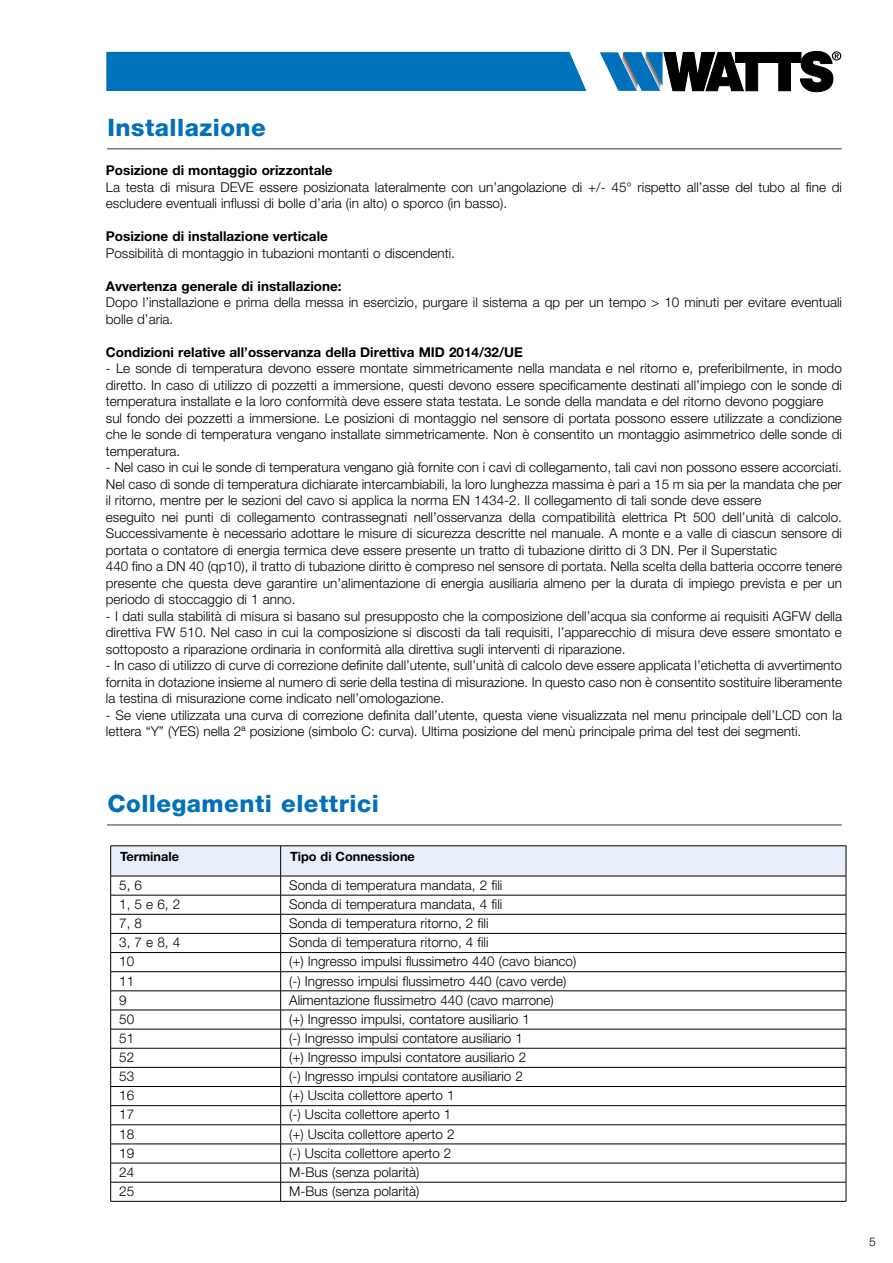
<style>
.page{position:relative;width:893px;height:1263px;background:#fff}
.page>*{position:absolute;margin:0;border:0;box-sizing:border-box;transform-origin:0 0}
.t1{font:800 24px "Helvetica Neue LT Std";letter-spacing:.02em;color:#0070ba}
.t2{font:300 13.5px/16.5px "Helvetica Neue LT Std";color:#000}
.t3{font:700 13.5px "Helvetica Neue LT Std";color:#000}
.t4{font:700 12.75px "Helvetica Neue LT Std";color:#000}
.t5{font:300 12px "Helvetica Neue LT Std";color:#000}
</style>
<div class="page">
<svg style="left:600px;top:51px;width:241px;height:41px"></svg>
<div style="left:106px;top:52px;width:480px;height:39px;background:#0072bb"></div>
<hr style="left:107px;top:148px;width:735px;height:2px;background:#797979">
<hr style="left:107px;top:824px;width:735px;height:2px;background:#797979">
<hr style="left:110px;top:845px;width:171px;height:1px;background:#000">
<hr style="left:281px;top:845px;width:565px;height:1px;background:#000">
<hr style="left:110px;top:1201px;width:171px;height:1px;background:#000">
<hr style="left:281px;top:1201px;width:565px;height:1px;background:#000">
<svg style="left:110px;top:846px;width:737px;height:355px"></svg>
<h1 class="t1" style="left:108px;top:113px;width:160px">Installazione</h1>
<p class="t3" style="left:106px;top:162px;width:228px">Posizione di montaggio orizzontale</p>
<p class="t2" style="left:106px;top:178px;width:738px">La testa di misura DEVE essere posizionata lateralmente con un’angolazione di +/- 45° rispetto all’asse del tubo al fine di escludere eventuali influssi di bolle d’aria (in alto) o sporco (in basso).</p>
<p class="t3" style="left:106px;top:228px;width:224px">Posizione di installazione verticale</p>
<p class="t2" style="left:106px;top:244px;width:351px">Possibilità di montaggio in tubazioni montanti o discendenti.</p>
<p class="t3" style="left:106px;top:278px;width:237px">Avvertenza generale di installazione:</p>
<p class="t2" style="left:106px;top:294px;width:738px">Dopo l’installazione e prima della messa in esercizio, purgare il sistema a qp per un tempo &gt; 10 minuti per evitare eventuali bolle d’aria.</p>
<p class="t3" style="left:106px;top:344px;width:418px">Condizioni relative all’osservanza della Direttiva MID 2014/32/UE</p>
<p class="t2" style="left:106px;top:360px;width:738px">- Le sonde di temperatura devono essere montate simmetricamente nella mandata e nel ritorno e, preferibilmente, in modo diretto. In caso di utilizzo di pozzetti a immersione, questi devono essere specificamente destinati all’impiego con le sonde di temperatura installate e la loro conformità deve essere stata testata. Le sonde della mandata e del ritorno devono poggiare sul fondo dei pozzetti a immersione. Le posizioni di montaggio nel sensore di portata possono essere utilizzate a condizione che le sonde di temperatura vengano installate simmetricamente. Non è consentito un montaggio asimmetrico delle sonde di temperatura.</p>
<p class="t2" style="left:106px;top:459px;width:738px">- Nel caso in cui le sonde di temperatura vengano già fornite con i cavi di collegamento, tali cavi non possono essere accorciati.<br>Nel caso di sonde di temperatura dichiarate intercambiabili, la loro lunghezza massima è pari a 15 m sia per la mandata che per il ritorno, mentre per le sezioni del cavo si applica la norma EN 1434-2. Il collegamento di tali sonde deve essere<br>eseguito nei punti di collegamento contrassegnati nell’osservanza della compatibilità elettrica Pt 500 dell’unità di calcolo.<br>Successivamente è necessario adottare le misure di sicurezza descritte nel manuale. A monte e a valle di ciascun sensore di portata o contatore di energia termica deve essere presente un tratto di tubazione diritto di 3 DN. Per il Superstatic<br>440 fino a DN 40 (qp10), il tratto di tubazione diritto è compreso nel sensore di portata. Nella scelta della batteria occorre tenere presente che questa deve garantire un’alimentazione di energia ausiliaria almeno per la durata di impiego prevista e per un periodo di stoccaggio di 1 anno.</p>
<p class="t2" style="left:106px;top:607px;width:738px;text-align:justify">- I dati sulla stabilità di misura si basano sul presupposto che la composizione dell’acqua sia conforme ai requisiti AGFW della direttiva FW 510. Nel caso in cui la composizione si discosti da tali requisiti, l’apparecchio di misura deve essere smontato e sottoposto a riparazione ordinaria in conformità alla direttiva sugli interventi di riparazione.</p>
<p class="t2" style="left:106px;top:657px;width:738px;text-align:justify">- In caso di utilizzo di curve di correzione definite dall’utente, sull’unità di calcolo deve essere applicata l’etichetta di avvertimento fornita in dotazione insieme al numero di serie della testina di misurazione. In questo caso non è consentito sostituire liberamente la testina di misurazione come indicato nell’omologazione.</p>
<p class="t2" style="left:106px;top:706px;width:738px">- Se viene utilizzata una curva di correzione definita dall’utente, questa viene visualizzata nel menu principale dell’LCD con la lettera “Y” (YES) nella 2ª posizione (simbolo C: curva). Ultima posizione del menù principale prima del test dei segmenti.</p>
<h1 class="t1" style="left:108px;top:789px;width:273px">Collegamenti elettrici</h1>
<p class="t4" style="left:120px;top:848px;width:60px">Terminale</p>
<p class="t4" style="left:290px;top:848px;width:126px">Tipo di Connessione</p>
<p class="t2" style="left:119px;top:876px;width:24px">5, 6</p>
<p class="t2" style="left:289px;top:876px;width:215px">Sonda di temperatura mandata, 2 fili</p>
<p class="t2" style="left:119px;top:896px;width:63px">1, 5 e 6, 2</p>
<p class="t2" style="left:289px;top:896px;width:215px">Sonda di temperatura mandata, 4 fili</p>
<p class="t2" style="left:119px;top:915px;width:24px">7, 8</p>
<p class="t2" style="left:289px;top:915px;width:201px">Sonda di temperatura ritorno, 2 fili</p>
<p class="t2" style="left:119px;top:934px;width:63px">3, 7 e 8, 4</p>
<p class="t2" style="left:289px;top:934px;width:201px">Sonda di temperatura ritorno, 4 fili</p>
<p class="t2" style="left:119px;top:953px;width:17px">10</p>
<p class="t2" style="left:289px;top:953px;width:289px">(+) Ingresso impulsi flussimetro 440 (cavo bianco)</p>
<p class="t2" style="left:119px;top:972px;width:17px">11</p>
<p class="t2" style="left:289px;top:972px;width:279px">(-) Ingresso impulsi flussimetro 440 (cavo verde)</p>
<p class="t2" style="left:119px;top:991px;width:9px">9</p>
<p class="t2" style="left:289px;top:991px;width:266px">Alimentazione flussimetro 440 (cavo marrone)</p>
<p class="t2" style="left:119px;top:1010px;width:17px">50</p>
<p class="t2" style="left:289px;top:1010px;width:242px">(+) Ingresso impulsi, contatore ausiliario 1</p>
<p class="t2" style="left:119px;top:1029px;width:17px">51</p>
<p class="t2" style="left:289px;top:1029px;width:235px">(-) Ingresso impulsi contatore ausiliario 1</p>
<p class="t2" style="left:119px;top:1049px;width:17px">52</p>
<p class="t2" style="left:289px;top:1049px;width:239px">(+) Ingresso impulsi contatore ausiliario 2</p>
<p class="t2" style="left:119px;top:1068px;width:17px">53</p>
<p class="t2" style="left:289px;top:1068px;width:235px">(-) Ingresso impulsi contatore ausiliario 2</p>
<p class="t2" style="left:119px;top:1087px;width:17px">16</p>
<p class="t2" style="left:289px;top:1087px;width:167px">(+) Uscita collettore aperto 1</p>
<p class="t2" style="left:119px;top:1106px;width:17px">17</p>
<p class="t2" style="left:289px;top:1106px;width:164px">(-) Uscita collettore aperto 1</p>
<p class="t2" style="left:119px;top:1125px;width:17px">18</p>
<p class="t2" style="left:289px;top:1125px;width:167px">(+) Uscita collettore aperto 2</p>
<p class="t2" style="left:119px;top:1144px;width:17px">19</p>
<p class="t2" style="left:289px;top:1144px;width:164px">(-) Uscita collettore aperto 2</p>
<p class="t2" style="left:119px;top:1163px;width:17px">24</p>
<p class="t2" style="left:289px;top:1163px;width:132px">M-Bus (senza polarità)</p>
<p class="t2" style="left:119px;top:1183px;width:17px">25</p>
<p class="t2" style="left:289px;top:1183px;width:132px">M-Bus (senza polarità)</p>
<p class="t5" style="left:869px;top:1234px;width:8px">5</p>
</div>
